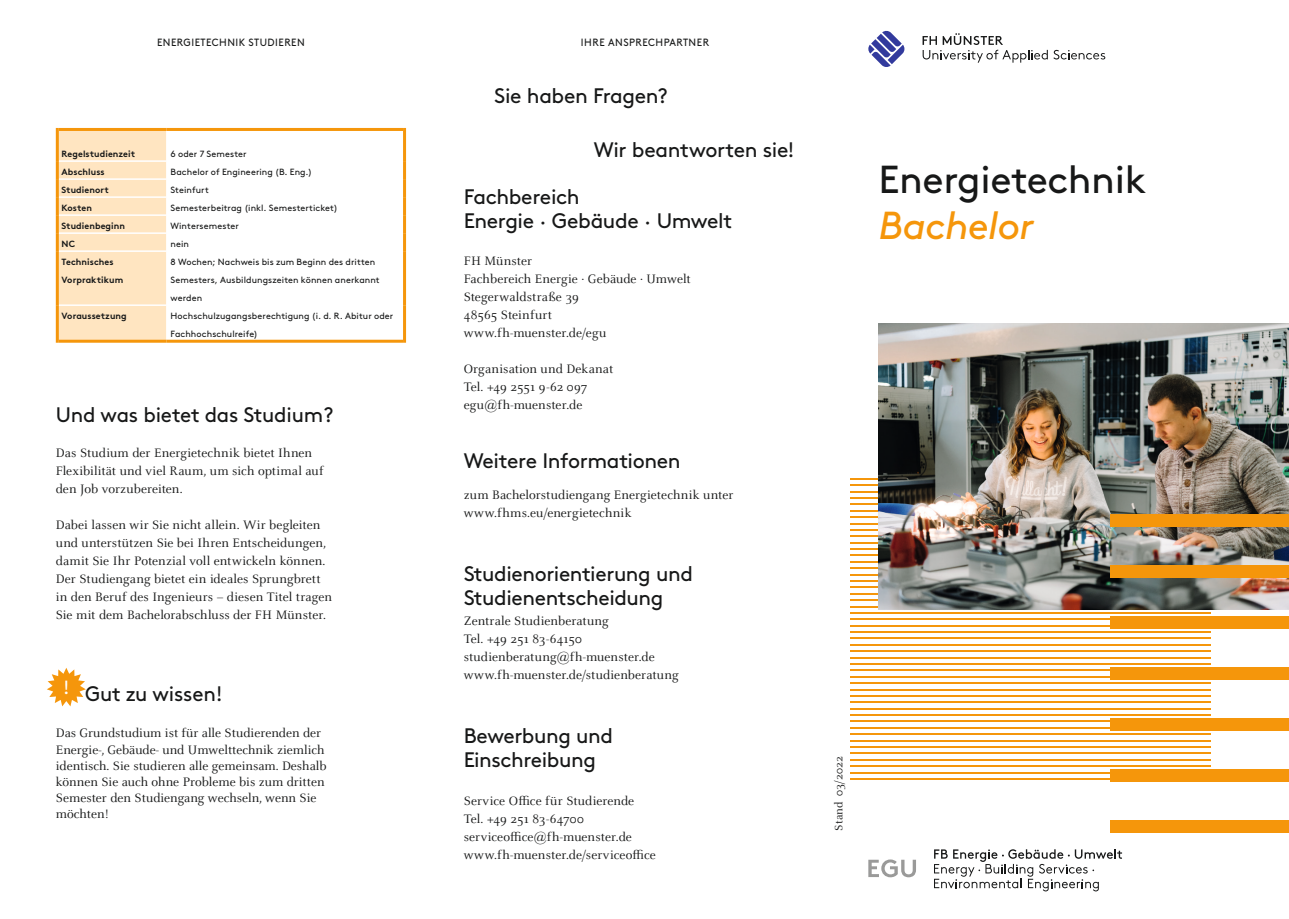
<style>
.page{position:relative;width:1289px;height:919px;background:#fff}
.page>*{position:absolute;margin:0;border:0;box-sizing:border-box;transform-origin:0 0}
.t1{font:39px "Brown Pro";letter-spacing:-.01em;color:#171818}
.t2{font:italic 39px "Brown Pro";letter-spacing:-.015em;color:#f5960b}
.t3{font:21px/24px "Brown Pro";letter-spacing:-.02em;color:#171818}
.t4{font:19.05px "Brown Pro";color:#fff}
.t5{font:13.5px/18px "Celeste OT";color:#171818}
.t6{font:12px "Celeste OT";color:#171818}
.t7{font:10.5px "Brown Pro";letter-spacing:.05em;color:#171818;scale:.95 1}
.t8{font:9px/18px "Brown Pro";letter-spacing:.01em;color:#171818}
.t9{font:700 9px/18px "Brown Pro";letter-spacing:.005em;color:#171818}
</style>
<div class="page">
<svg style="left:47px;top:668px;width:39px;height:38px"></svg>
<hr style="left:850px;top:478px;width:361px;height:1px;background:#f5960b">
<hr style="left:850px;top:484px;width:361px;height:2px;background:#f5960b">
<hr style="left:850px;top:491px;width:361px;height:1px;background:#f5960b">
<hr style="left:850px;top:497px;width:361px;height:1px;background:#f5960b">
<hr style="left:850px;top:503px;width:361px;height:2px;background:#f5960b">
<hr style="left:850px;top:510px;width:361px;height:1px;background:#f5960b">
<hr style="left:850px;top:516px;width:361px;height:2px;background:#f5960b">
<hr style="left:850px;top:522px;width:361px;height:2px;background:#f5960b">
<hr style="left:850px;top:529px;width:361px;height:1px;background:#f5960b">
<hr style="left:850px;top:535px;width:361px;height:2px;background:#f5960b">
<hr style="left:850px;top:542px;width:361px;height:1px;background:#f5960b">
<hr style="left:850px;top:548px;width:361px;height:1px;background:#f5960b">
<hr style="left:850px;top:554px;width:361px;height:2px;background:#f5960b">
<hr style="left:850px;top:561px;width:361px;height:1px;background:#f5960b">
<hr style="left:850px;top:567px;width:361px;height:2px;background:#f5960b">
<hr style="left:850px;top:573px;width:361px;height:2px;background:#f5960b">
<hr style="left:850px;top:580px;width:361px;height:1px;background:#f5960b">
<hr style="left:850px;top:586px;width:361px;height:2px;background:#f5960b">
<hr style="left:850px;top:593px;width:361px;height:1px;background:#f5960b">
<hr style="left:850px;top:599px;width:361px;height:2px;background:#f5960b">
<hr style="left:850px;top:605px;width:361px;height:2px;background:#f5960b">
<hr style="left:850px;top:612px;width:361px;height:1px;background:#f5960b">
<hr style="left:850px;top:618px;width:361px;height:2px;background:#f5960b">
<hr style="left:850px;top:625px;width:361px;height:1px;background:#f5960b">
<hr style="left:850px;top:631px;width:361px;height:1px;background:#f5960b">
<hr style="left:850px;top:637px;width:361px;height:2px;background:#f5960b">
<hr style="left:850px;top:644px;width:361px;height:1px;background:#f5960b">
<hr style="left:850px;top:650px;width:361px;height:2px;background:#f5960b">
<hr style="left:850px;top:656px;width:361px;height:2px;background:#f5960b">
<hr style="left:850px;top:663px;width:361px;height:1px;background:#f5960b">
<hr style="left:850px;top:669px;width:361px;height:2px;background:#f5960b">
<hr style="left:850px;top:676px;width:361px;height:1px;background:#f5960b">
<hr style="left:850px;top:682px;width:361px;height:1px;background:#f5960b">
<hr style="left:850px;top:688px;width:361px;height:2px;background:#f5960b">
<hr style="left:850px;top:695px;width:361px;height:1px;background:#f5960b">
<hr style="left:850px;top:701px;width:361px;height:2px;background:#f5960b">
<hr style="left:850px;top:707px;width:361px;height:2px;background:#f5960b">
<hr style="left:850px;top:714px;width:361px;height:1px;background:#f5960b">
<hr style="left:850px;top:720px;width:361px;height:2px;background:#f5960b">
<hr style="left:850px;top:727px;width:361px;height:1px;background:#f5960b">
<hr style="left:850px;top:733px;width:361px;height:2px;background:#f5960b">
<hr style="left:850px;top:739px;width:361px;height:2px;background:#f5960b">
<hr style="left:850px;top:746px;width:361px;height:1px;background:#f5960b">
<hr style="left:850px;top:752px;width:361px;height:2px;background:#f5960b">
<hr style="left:850px;top:759px;width:361px;height:1px;background:#f5960b">
<hr style="left:850px;top:765px;width:361px;height:1px;background:#f5960b">
<hr style="left:850px;top:771px;width:361px;height:2px;background:#f5960b">
<hr style="left:850px;top:778px;width:361px;height:1px;background:#f5960b">
<svg style="left:1053px;top:50px;width:52px;height:9px"></svg>
<svg style="left:922px;top:33px;width:125px;height:30px"></svg>
<svg style="left:868px;top:30px;width:37px;height:37px"></svg>
<img style="left:878px;top:323px;width:410px;height:286px">
<div style="left:1110px;top:514px;width:178px;height:12px;background:#f5960b"></div>
<div style="left:1110px;top:565px;width:178px;height:12px;background:#f5960b"></div>
<div style="left:1110px;top:616px;width:178px;height:12px;background:#f5960b"></div>
<div style="left:1110px;top:667px;width:178px;height:12px;background:#f5960b"></div>
<div style="left:1110px;top:718px;width:178px;height:12px;background:#f5960b"></div>
<div style="left:1110px;top:769px;width:178px;height:12px;background:#f5960b"></div>
<div style="left:1110px;top:820px;width:178px;height:12px;background:#f5960b"></div>
<svg style="left:868px;top:859px;width:48px;height:18px"></svg>
<svg style="left:934px;top:849px;width:188px;height:42px"></svg>
<div style="left:59px;top:131px;width:107px;height:209px;background:#ffe5c1"></div>
<svg style="left:166px;top:339px;width:237px;height:1px"></svg>
<hr style="left:59px;top:160px;width:107px;height:2px;background:#fff">
<hr style="left:59px;top:178px;width:107px;height:2px;background:#fff">
<hr style="left:59px;top:196px;width:107px;height:2px;background:#fff">
<hr style="left:59px;top:214px;width:107px;height:2px;background:#fff">
<hr style="left:59px;top:232px;width:107px;height:2px;background:#fff">
<hr style="left:59px;top:250px;width:107px;height:2px;background:#fff">
<hr style="left:59px;top:304px;width:107px;height:2px;background:#fff">
<hr style="left:59px;top:128px;width:107px;height:3px;background:#f5960b">
<hr style="left:56px;top:128px;width:3px;height:33px;background:#f5960b">
<hr style="left:166px;top:128px;width:237px;height:3px;background:#f5960b">
<hr style="left:403px;top:128px;width:3px;height:33px;background:#f5960b">
<hr style="left:56px;top:161px;width:3px;height:18px;background:#f5960b">
<hr style="left:403px;top:161px;width:3px;height:18px;background:#f5960b">
<hr style="left:56px;top:179px;width:3px;height:18px;background:#f5960b">
<hr style="left:403px;top:179px;width:3px;height:18px;background:#f5960b">
<hr style="left:56px;top:197px;width:3px;height:18px;background:#f5960b">
<hr style="left:403px;top:197px;width:3px;height:18px;background:#f5960b">
<hr style="left:56px;top:215px;width:3px;height:18px;background:#f5960b">
<hr style="left:403px;top:215px;width:3px;height:18px;background:#f5960b">
<hr style="left:56px;top:233px;width:3px;height:18px;background:#f5960b">
<hr style="left:403px;top:233px;width:3px;height:18px;background:#f5960b">
<hr style="left:56px;top:251px;width:3px;height:54px;background:#f5960b">
<hr style="left:403px;top:251px;width:3px;height:54px;background:#f5960b">
<hr style="left:56px;top:305px;width:3px;height:38px;background:#f5960b">
<hr style="left:403px;top:305px;width:3px;height:38px;background:#f5960b">
<hr style="left:59px;top:340px;width:107px;height:3px;background:#f5960b">
<hr style="left:166px;top:340px;width:237px;height:3px;background:#f5960b">
<p class="t7" style="left:157px;top:34px;width:157px">ENERGIETECHNIK STUDIEREN</p>
<p class="t7" style="left:581px;top:34px;width:136px">IHRE ANSPRECHPARTNER</p>
<p class="t9" style="left:62px;top:144px;width:75px">Regelstudienzeit</p>
<p class="t8" style="left:170px;top:144px;width:78px">6 oder 7 Semester</p>
<p class="t9" style="left:62px;top:162px;width:45px">Abschluss</p>
<p class="t8" style="left:170px;top:162px;width:143px">Bachelor of Engineering (B. Eng.)</p>
<p class="t9" style="left:62px;top:180px;width:49px">Studienort</p>
<p class="t8" style="left:170px;top:180px;width:40px">Steinfurt</p>
<p class="t9" style="left:62px;top:198px;width:32px">Kosten</p>
<p class="t8" style="left:170px;top:198px;width:169px">Semesterbeitrag (inkl. Semesterticket)</p>
<p class="t9" style="left:62px;top:216px;width:65px">Studienbeginn</p>
<p class="t8" style="left:170px;top:216px;width:70px">Wintersemester</p>
<p class="t9" style="left:62px;top:234px;width:15px">NC</p>
<p class="t8" style="left:170px;top:234px;width:20px">nein</p>
<p class="t9" style="left:62px;top:252px;width:63px">Technisches<br>Vorpraktikum</p>
<p class="t8" style="left:170px;top:252px;width:211px">8 Wochen; Nachweis bis zum Beginn des dritten<br>Semesters, Ausbildungszeiten können anerkannt werden</p>
<p class="t9" style="left:62px;top:306px;width:67px">Voraussetzung</p>
<p class="t8" style="left:170px;top:306px;width:224px">Hochschulzugangsberechtigung (i. d. R. Abitur oder<br>Fachhochschulreife)</p>
<h2 class="t3" style="left:56px;top:401px;width:279px">Und was bietet das Studium?</h2>
<p class="t5" style="left:56px;top:443px;width:269px">Das Studium der Energietechnik bietet Ihnen<br>Flexibilität und viel Raum, um sich optimal auf den Job vorzubereiten.</p>
<p class="t5" style="left:56px;top:515px;width:277px">Dabei lassen wir Sie nicht allein. Wir begleiten und unterstützen Sie bei Ihren Entscheidungen, damit Sie Ihr Potenzial voll entwickeln können.<br>Der Studiengang bietet ein ideales Sprungbrett in den Beruf des Ingenieurs – diesen Titel tragen Sie mit dem Bachelorabschluss der FH Münster.</p>
<h3 class="t4" style="left:63px;top:673px;width:8px">!</h3>
<h2 class="t3" style="left:85px;top:680px;width:139px">Gut zu wissen!</h2>
<p class="t5" style="left:56px;top:725px;width:272px;line-height:16.2px">Das Grundstudium ist für alle Studierenden der Energie-, Gebäude- und Umwelttechnik ziemlich identisch. Sie studieren alle gemeinsam. Deshalb können Sie auch ohne Probleme bis zum dritten Semester den Studiengang wechseln, wenn Sie möchten!</p>
<h2 class="t3" style="left:494px;top:82px;width:175px">Sie haben Fragen?</h2>
<h2 class="t3" style="left:594px;top:136px;width:202px">Wir beantworten sie!</h2>
<h2 class="t3" style="left:463px;top:182px;width:270px">Fachbereich<br>Energie · Gebäude · Umwelt</h2>
<p class="t5" style="left:463px;top:252px;width:229px">FH Münster<br>Fachbereich Energie · Gebäude · Umwelt<br>Stegerwaldstraße 39<br>48565 Steinfurt www.fh-muenster.de/egu</p>
<p class="t5" style="left:463px;top:360px;width:151px">Organisation und Dekanat<br>Tel. +49 2551 9-62 097 egu@fh-muenster.de</p>
<h2 class="t3" style="left:463px;top:446px;width:218px">Weitere Informationen</h2>
<p class="t5" style="left:463px;top:486px;width:271px">zum Bachelorstudiengang Energietechnik unter www.fhms.eu/energietechnik</p>
<h2 class="t3" style="left:463px;top:560px;width:231px">Studienorientierung und<br>Studienentscheidung</h2>
<p class="t5" style="left:463px;top:612px;width:217px">Zentrale Studienberatung<br>Tel. +49 251 83-64150 studienberatung@fh-muenster.de www.fh-muenster.de/studienberatung</p>
<h2 class="t3" style="left:463px;top:722px;width:151px">Bewerbung und<br>Einschreibung</h2>
<p class="t5" style="left:463px;top:792px;width:194px">Service Office für Studierende<br>Tel. +49 251 83-64700 serviceoffice@fh-muenster.de www.fh-muenster.de/serviceoffice</p>
<h1 class="t1" style="left:878px;top:150px;width:269px">Energietechnik</h1>
<h1 class="t2" style="left:878px;top:196px;width:157px">Bachelor</h1>
<p class="t6" style="left:831px;top:830px;width:76px;rotate:-90deg">Stand 03/2022</p>
</div>
